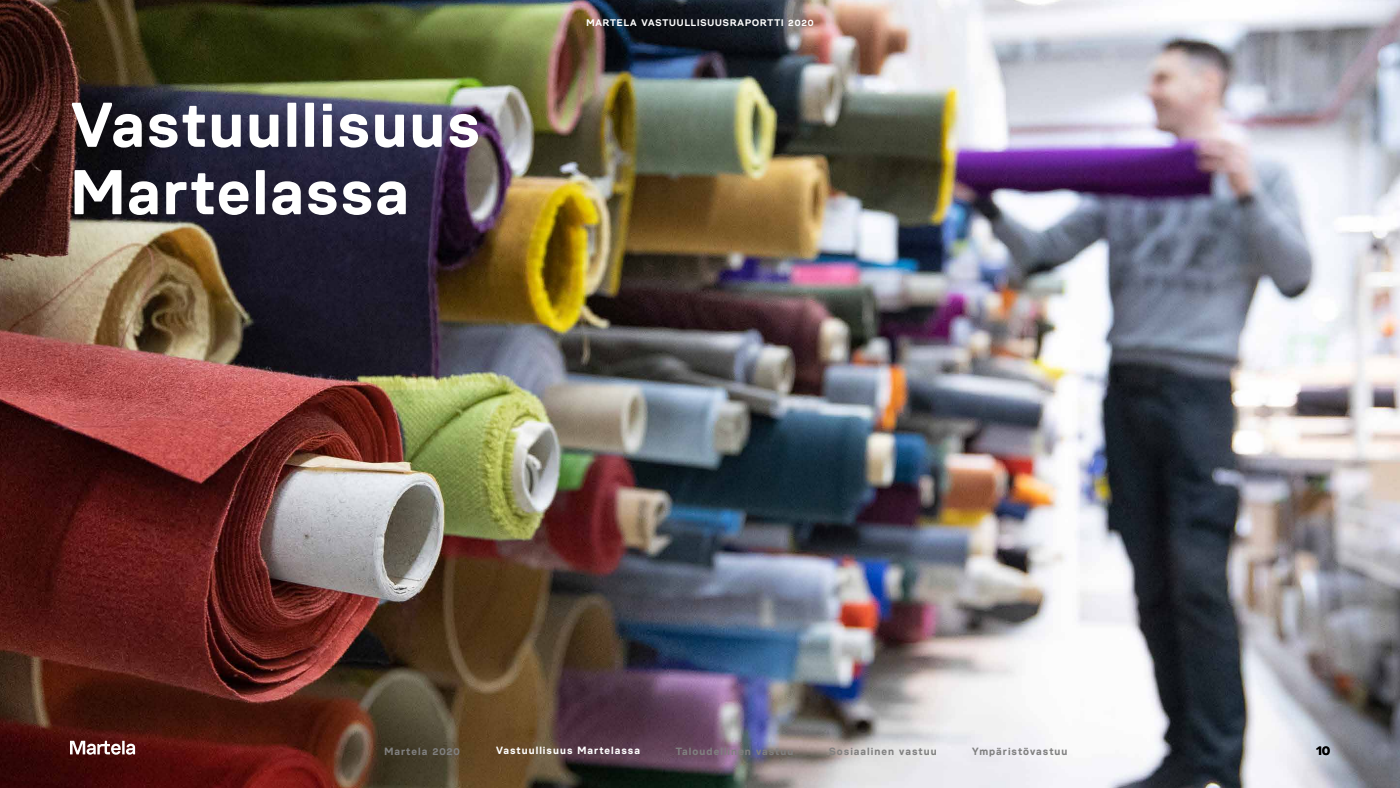
<style>
.page{position:relative;width:1400px;height:788px;background:#fff}
.page>*{position:absolute;margin:0;border:0;box-sizing:border-box;transform-origin:0 0}
.t1{font:700 63px/67.4px "Martela Sans";letter-spacing:.03em;color:#fff}
.t2{font:700 13.12px "Martela Sans";color:#000}
.t3{font:700 10.5px "Martela Sans";letter-spacing:.1em;color:#808080}
.t4{font:700 10.5px "Martela Sans";letter-spacing:.1em;color:#fff}
.t5{font:700 9.62px "Martela Sans";letter-spacing:.095em;color:#fff}
</style>
<div class="page">
<img style="left:0;top:0;width:1400px;height:788px">
<svg style="left:70px;top:740px;width:65px;height:14px"></svg>
<h1 class="t1" style="left:71px;top:91px;width:410px">Vastuullisuus<br>Martelassa</h1>
<p class="t5" style="left:586px;top:17px;width:229px">MARTELA VASTUULLISUUSRAPORTTI 2020</p>
<p class="t3" style="left:384px;top:745px;width:77px">Martela 2020</p>
<p class="t4" style="left:496px;top:744px;width:146px">Vastuullisuus Martelassa</p>
<p class="t3" style="left:676px;top:745px;width:119px">Taloudellinen vastuu</p>
<p class="t3" style="left:829px;top:745px;width:109px">Sosiaalinen vastuu</p>
<p class="t3" style="left:972px;top:745px;width:97px">Ympäristövastuu</p>
<p class="t2" style="left:1316px;top:742px;width:15px">10</p>
</div>
